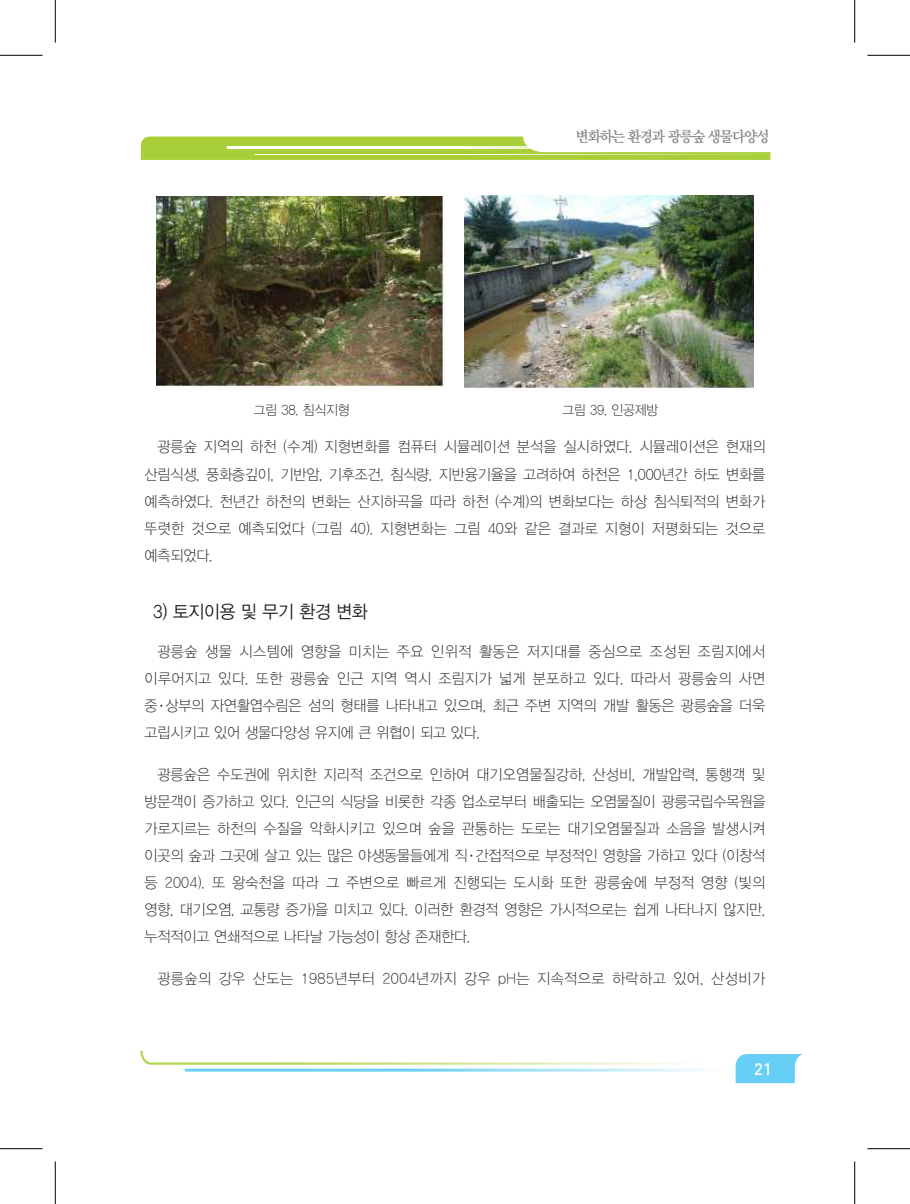
<style>
.page{position:relative;width:910px;height:1204px;background:#fff}
.page>*{position:absolute;margin:0;border:0;box-sizing:border-box;transform-origin:0 0}
.t1{font:18px "YDIYGO320";letter-spacing:-.01em;color:#231f20;scale:.95 1}
.t2{font:500 16.5px "DIN";color:#fff}
.t3{font:15px/27px "YDIYGO310";letter-spacing:-.01em;color:#231f20;text-align:justify;scale:.95 1}
.t4{font:15px "YDIYGO310";letter-spacing:.03em;color:#231f20;scale:.95 1}
.t5{font:15px "YDIY Mj O340";letter-spacing:-.09em;color:#808285;scale:.95 1}
.t6{font:13.5px "YDIYGO310";letter-spacing:-.01em;color:#231f20;scale:.95 1}
.s1{font-family:"Sand Tm"}
</style>
<div class="page">
<svg style="left:141px;top:136px;width:630px;height:24px"></svg>
<hr style="left:228px;top:146px;width:540px;height:3px;background:#fff">
<hr style="left:255px;top:154px;width:540px;height:1px;background:#fff">
<svg style="left:140px;top:1050px;width:663px;height:34px"></svg>
<img style="left:156px;top:196px;width:289px;height:191px">
<img style="left:465px;top:196px;width:289px;height:191px">
<hr style="left:0;top:55px;width:43px;height:1px;background:#000">
<hr style="left:867px;top:55px;width:43px;height:1px;background:#000">
<hr style="left:0;top:1148px;width:43px;height:1px;background:#000">
<hr style="left:867px;top:1148px;width:43px;height:1px;background:#000">
<hr style="left:55px;top:0;width:1px;height:43px;background:#000">
<hr style="left:55px;top:1161px;width:1px;height:42px;background:#000">
<hr style="left:854px;top:0;width:1px;height:43px;background:#000">
<hr style="left:854px;top:1161px;width:1px;height:42px;background:#000">
<p class="t5" style="left:576px;top:129px;width:206px">변화하는 환경과 광릉숲 생물다양성</p>
<p class="t6" style="left:254px;top:403px;width:102px">그림 38. 침식지형</p>
<p class="t6" style="left:562px;top:403px;width:102px">그림 39. 인공제방</p>
<p class="t3" style="left:145px;top:433px;width:655px;text-indent:13px">광릉숲 지역의 하천 (수계) 지형변화를 컴퓨터 시뮬레이션 분석을 실시하였다. 시뮬레이션은 현재의 산림식생, 풍화층깊이, 기반암, 기후조건, 침식량, 지반융기율을 고려하여 하천은 1,000년간 하도 변화를 예측하였다. 천년간 하천의 변화는 산지하곡을 따라 하천 (수계)의 변화보다는 하상 침식퇴적의 변화가 뚜렷한 것으로 예측되었다 (그림 40). 지형변화는 그림 40와 같은 결과로 지형이 저평화되는 것으로 예측되었다.</p>
<p class="t1" style="left:153px;top:601px;width:227px">3) 토지이용 및 무기 환경 변화</p>
<p class="t3" style="left:145px;top:638px;width:655px;text-indent:13px">광릉숲 생물 시스템에 영향을 미치는 주요 인위적 활동은 저지대를 중심으로 조성된 조림지에서 이루어지고 있다. 또한 광릉숲 인근 지역 역시 조림지가 넓게 분포하고 있다. 따라서 광릉숲의 사면 중<span class="s1">^</span>상부의 자연활엽수림은 섬의 형태를 나타내고 있으며, 최근 주변 지역의 개발 활동은 광릉숲을 더욱 고립시키고 있어 생물다양성 유지에 큰 위협이 되고 있다.</p>
<p class="t3" style="left:145px;top:761px;width:655px;text-indent:13px">광릉숲은 수도권에 위치한 지리적 조건으로 인하여 대기오염물질강하, 산성비, 개발압력, 통행객 및 방문객이 증가하고 있다. 인근의 식당을 비롯한 각종 업소로부터 배출되는 오염물질이 광릉국립수목원을 가로지르는 하천의 수질을 악화시키고 있으며 숲을 관통하는 도로는 대기오염물질과 소음을 발생시켜 이곳의 숲과 그곳에 살고 있는 많은 야생동물들에게 직<span class="s1">^</span>간접적으로 부정적인 영향을 가하고 있다 (이창석 등 2004). 또 왕숙천을 따라 그 주변으로 빠르게 진행되는 도시화 또한 광릉숲에 부정적 영향 (빛의 영향, 대기오염, 교통량 증가)을 미치고 있다. 이러한 환경적 영향은 가시적으로는 쉽게 나타나지 않지만, 누적적이고 연쇄적으로 나타날 가능성이 항상 존재한다.</p>
<p class="t4" style="left:157px;top:970px;width:641px">광릉숲의 강우 산도는 1985년부터 2004년까지 강우 pH는 지속적으로 하락하고 있어, 산성비가</p>
<p class="t2" style="left:754px;top:1057px;width:19px">21</p>
</div>
